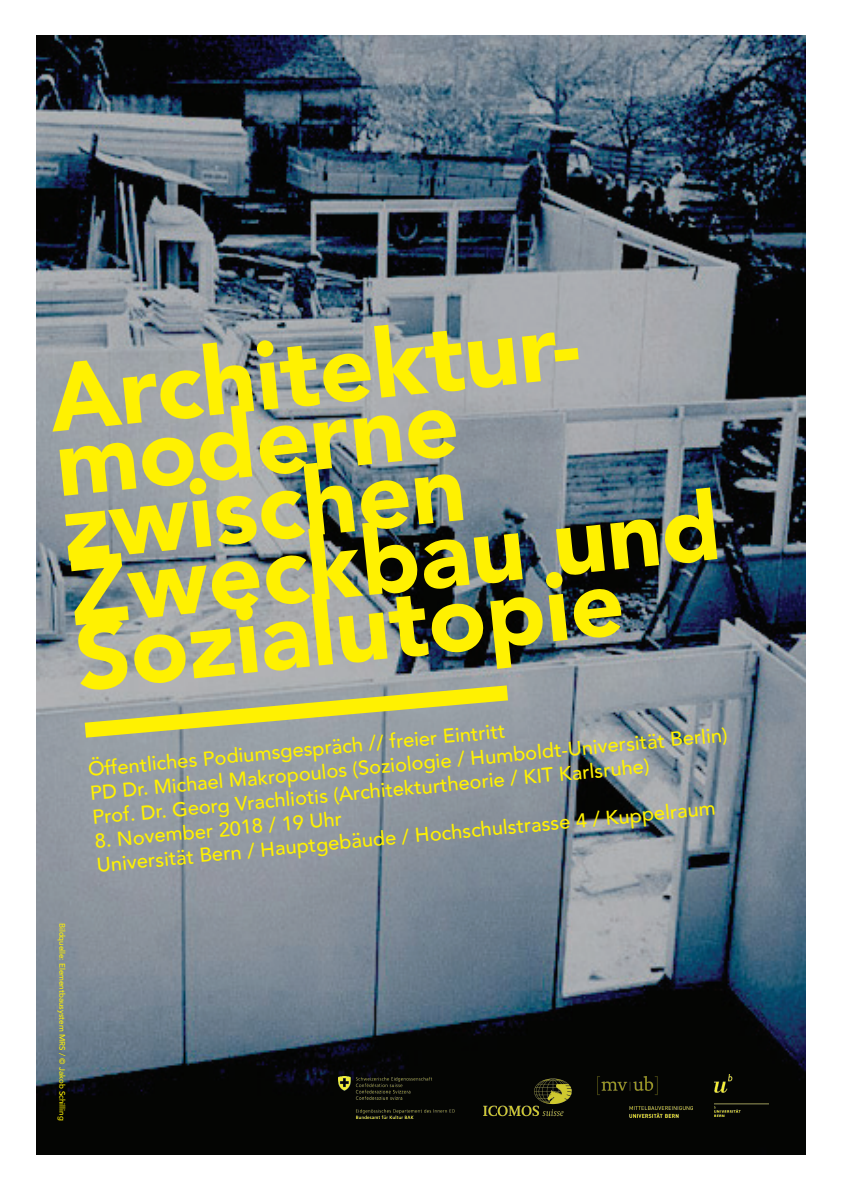
<style>
.page{position:relative;width:842px;height:1191px;background:#fff}
.page>*{position:absolute;margin:0;border:0;box-sizing:border-box;transform-origin:0 0}
.t1{font:900 95px "Avenir";color:#fff101}
.t2{font:500 20px/23.8px "Avenir";color:#fff101}
.t3{font:500 8px "Avenir";color:#fff101}
</style>
<div class="page">
<img style="left:36px;top:35px;width:769px;height:1119px">
<img style="left:714px;top:1074px;width:55px;height:42px">
<svg style="left:69px;top:676px;width:455px;height:70px;background:#afb187"></svg>
<img style="left:481px;top:1065px;width:90px;height:64px">
<img style="left:338px;top:1076px;width:118px;height:42px">
<img style="left:597px;top:1076px;width:96px;height:41px">
<h1 class="t1" style="left:41px;top:318px;width:554px;rotate:-6deg">Architektur-</h1>
<h1 class="t1" style="left:47px;top:383px;width:406px;rotate:-6deg">moderne</h1>
<h1 class="t1" style="left:54px;top:447px;width:406px;rotate:-6deg">zwischen</h1>
<h1 class="t1" style="left:61px;top:512px;width:656px;rotate:-6deg">Zweckbau und</h1>
<h1 class="t1" style="left:67px;top:577px;width:552px;rotate:-6deg">Sozialutopie</h1>
<p class="t2" style="left:87px;top:755px;width:641px;rotate:-5deg">Öffentliches Podiumsgespräch // freier Eintritt<br>PD Dr. Michael Makropoulos (Soziologie / Humboldt-Universität Berlin)<br>Prof. Dr. Georg Vrachliotis (Architekturtheorie / KIT Karlsruhe)</p>
<p class="t2" style="left:94px;top:828px;width:623px;line-height:23px;rotate:-5deg">8. November 2018 / 19 Uhr<br>Universität Bern / Hauptgebäude / Hochschulstrasse 4 / Kuppelraum</p>
<p class="t3" style="left:69px;top:922px;width:199px;rotate:90deg">Bildquelle: Elementbausystem MRS / © Jakob Schilling</p>
</div>
